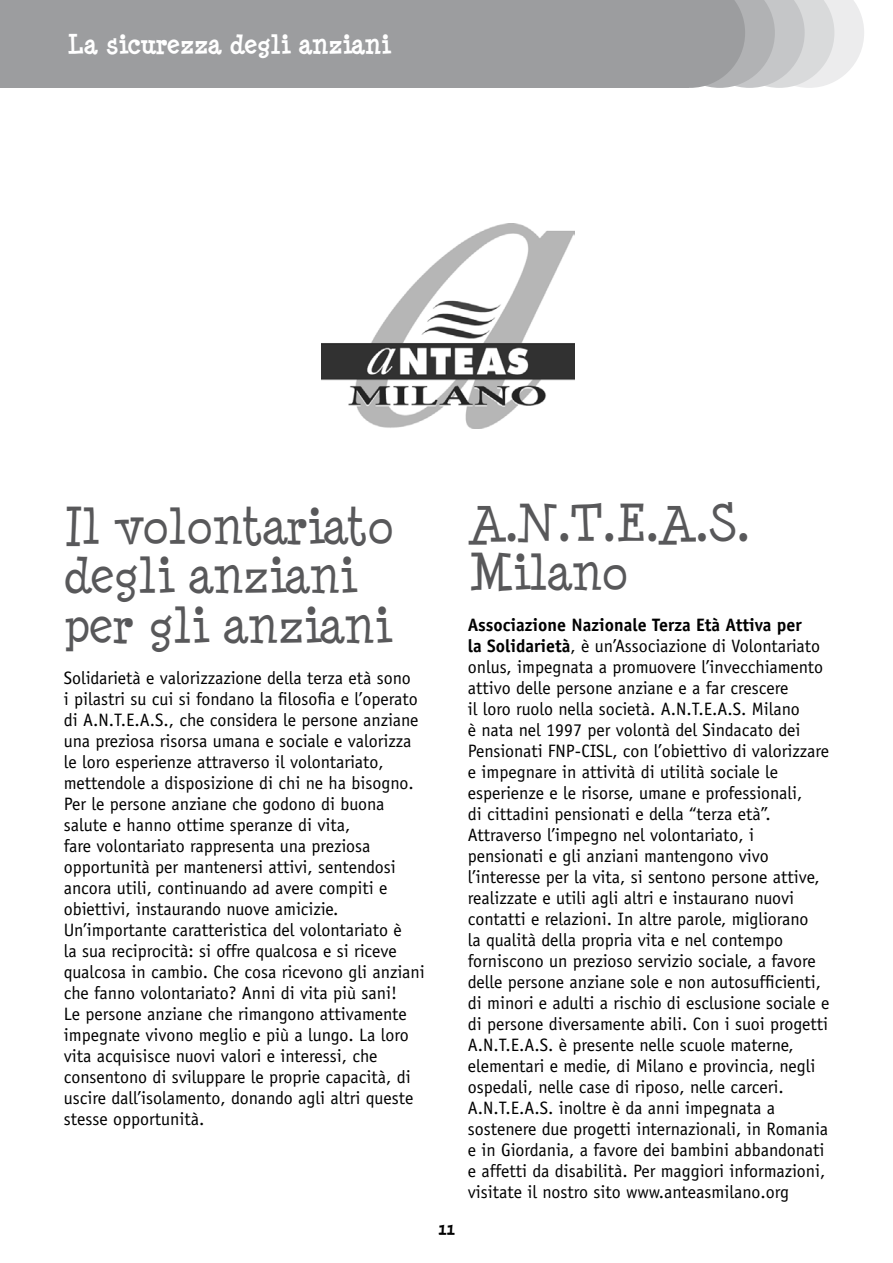
<style>
.page{position:relative;width:893px;height:1263px;background:#fff}
.page>*{position:absolute;margin:0;border:0;box-sizing:border-box;transform-origin:0 0}
.t1{font:49.5px/49.5px "Minya Nouvelle";color:#58585a}
.t2{font:700 25.5px "Minya Nouvelle";color:#fff}
.t3{font:18px/21px "Officina Sans";color:#000}
.t4{font:700 18px "Minya Nouvelle";color:#000}
.s1{font-weight:700}
</style>
<div class="page">
<svg style="left:688px;top:0;width:176px;height:88px;background:#c3c4c5"></svg>
<div style="left:0;top:0;width:688px;height:88px;background:#9c9d9f"></div>
<img style="left:321px;top:223px;width:253px;height:205px">
<h2 class="t2" style="left:67px;top:29px;width:325px">La sicurezza degli anziani</h2>
<h1 class="t1" style="left:64px;top:501px;width:330px">Il volontariato degli anziani per gli anziani</h1>
<p class="t3" style="left:64px;top:667px;width:363px">Solidarietà e valorizzazione della terza età sono<br>i pilastri su cui si fondano la filosofia e l’operato di A.N.T.E.A.S., che considera le persone anziane una preziosa risorsa umana e sociale e valorizza le loro esperienze attraverso il volontariato, mettendole a disposizione di chi ne ha bisogno.<br>Per le persone anziane che godono di buona salute e hanno ottime speranze di vita,<br>fare volontariato rappresenta una preziosa opportunità per mantenersi attivi, sentendosi ancora utili, continuando ad avere compiti e obiettivi, instaurando nuove amicizie.<br>Un’importante caratteristica del volontariato è<br>la sua reciprocità: si offre qualcosa e si riceve qualcosa in cambio. Che cosa ricevono gli anziani che fanno volontariato? Anni di vita più sani!<br>Le persone anziane che rimangono attivamente impegnate vivono meglio e più a lungo. La loro vita acquisisce nuovi valori e interessi, che consentono di sviluppare le proprie capacità, di uscire dall’isolamento, donando agli altri queste stesse opportunità.</p>
<p class="t4" style="left:438px;top:1217px;width:18px">11</p>
<h1 class="t1" style="left:468px;top:498px;width:283px">A.N.T.E.A.S.<br>Milano</h1>
<p class="t3" style="left:468px;top:615px;width:363px"><span class="s1">Associazione Nazionale Terza Età Attiva per<br>la Solidarietà</span>, è un’Associazione di Volontariato onlus, impegnata a promuovere l’invecchiamento attivo delle persone anziane e a far crescere<br>il loro ruolo nella società. A.N.T.E.A.S. Milano<br>è nata nel 1997 per volontà del Sindacato dei Pensionati FNP-CISL, con l’obiettivo di valorizzare e impegnare in attività di utilità sociale le esperienze e le risorse, umane e professionali,<br>di cittadini pensionati e della “terza età”.<br>Attraverso l’impegno nel volontariato, i pensionati e gli anziani mantengono vivo l’interesse per la vita, si sentono persone attive, realizzate e utili agli altri e instaurano nuovi contatti e relazioni. In altre parole, migliorano<br>la qualità della propria vita e nel contempo forniscono un prezioso servizio sociale, a favore delle persone anziane sole e non autosufficienti, di minori e adulti a rischio di esclusione sociale e di persone diversamente abili. Con i suoi progetti A.N.T.E.A.S. è presente nelle scuole materne, elementari e medie, di Milano e provincia, negli ospedali, nelle case di riposo, nelle carceri.<br>A.N.T.E.A.S. inoltre è da anni impegnata a sostenere due progetti internazionali, in Romania e in Giordania, a favore dei bambini abbandonati e affetti da disabilità. Per maggiori informazioni, visitate il nostro sito www.anteasmilano.org</p>
</div>
